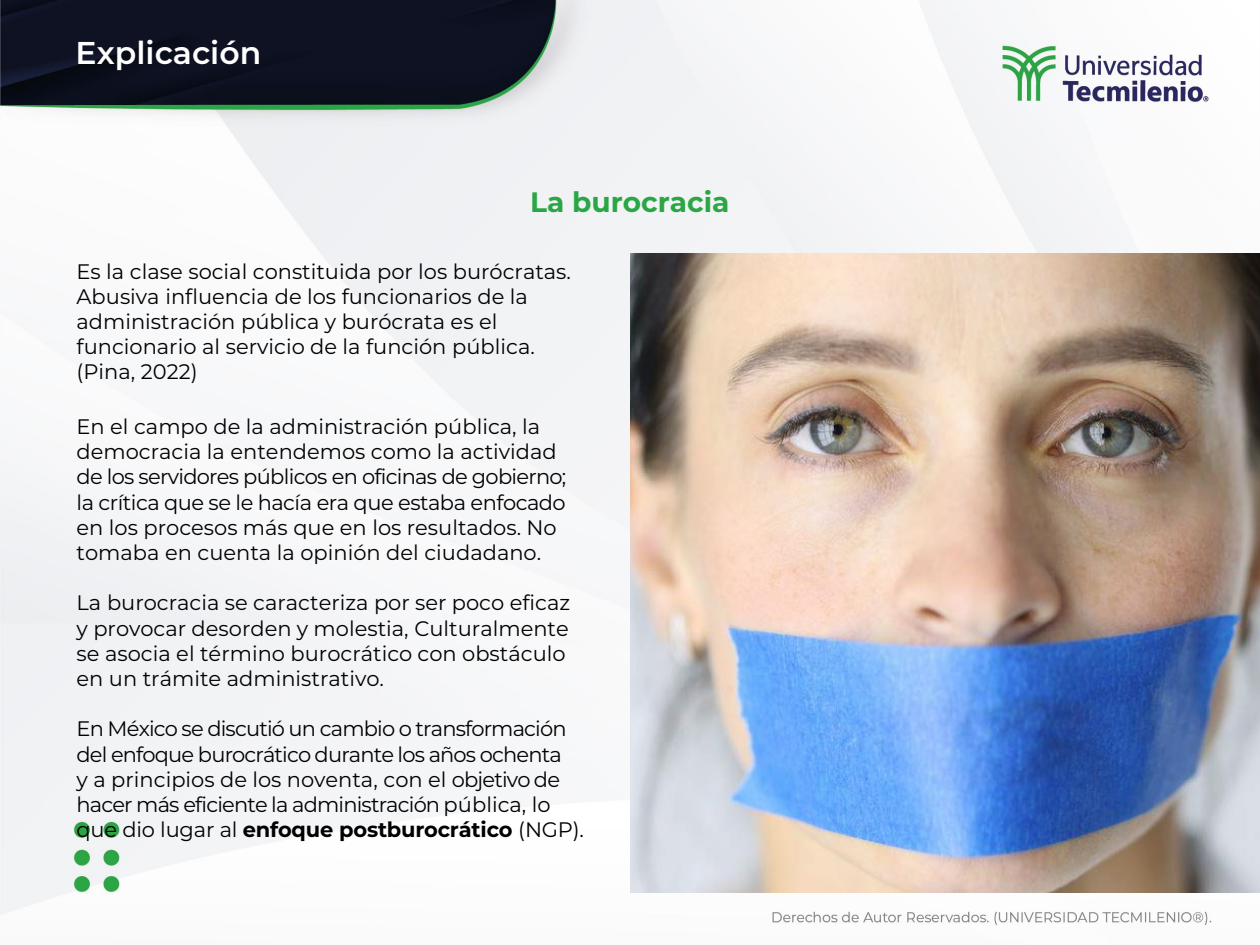
<style>
.page{position:relative;width:1260px;height:945px;background:#fff}
.page>*{position:absolute;margin:0;border:0;box-sizing:border-box;transform-origin:0 0}
.t1{font:600 31.5px "Montserrat";color:#fff}
.t2{font:700 28px "Montserrat";color:#2aa645}
.t3{font:21px/25.2px "Montserrat";color:#000}
.t4{font:21px/25.2px "Montserrat";letter-spacing:-.04em;color:#000}
.s1{font-weight:700}
</style>
<div class="page">
<img style="left:0;top:0;width:1260px;height:925px">
<img style="left:630px;top:254px;width:630px;height:638px">
<h1 class="t1" style="left:76px;top:31px;width:187px">Explicación</h1>
<p class="t2" style="left:530px;top:182px;width:201px">La burocracia</p>
<p class="t3" style="left:77px;top:258px;width:496px">Es la clase social constituida por los burócratas.<br>Abusiva influencia de los funcionarios de la administración pública y burócrata es el funcionario al servicio de la función pública. (Pina, 2022)</p>
<p class="t3" style="left:77px;top:413px;width:491px">En el campo de la administración pública, la democracia la entendemos como la actividad de los servidores públicos en oficinas de gobierno; la crítica que se le hacía era que estaba enfocado en los procesos más que en los resultados. No tomaba en cuenta la opinión del ciudadano.</p>
<p class="t3" style="left:77px;top:590px;width:495px">La burocracia se caracteriza por ser poco eficaz y provocar desorden y molestia, Culturalmente se asocia el término burocrático con obstáculo en un trámite administrativo.</p>
<p class="t4" style="left:77px;top:716px;width:492px">En México se discutió un cambio o transformación del enfoque burocrático durante los años ochenta</p>
<p class="t4" style="left:77px;top:766px;width:509px">y a principios de los noventa, con el objetivo de hacer más eficiente la administración pública, lo que dio lugar al <span class="s1">enfoque postburocrático</span> (NGP).</p>
</div>
